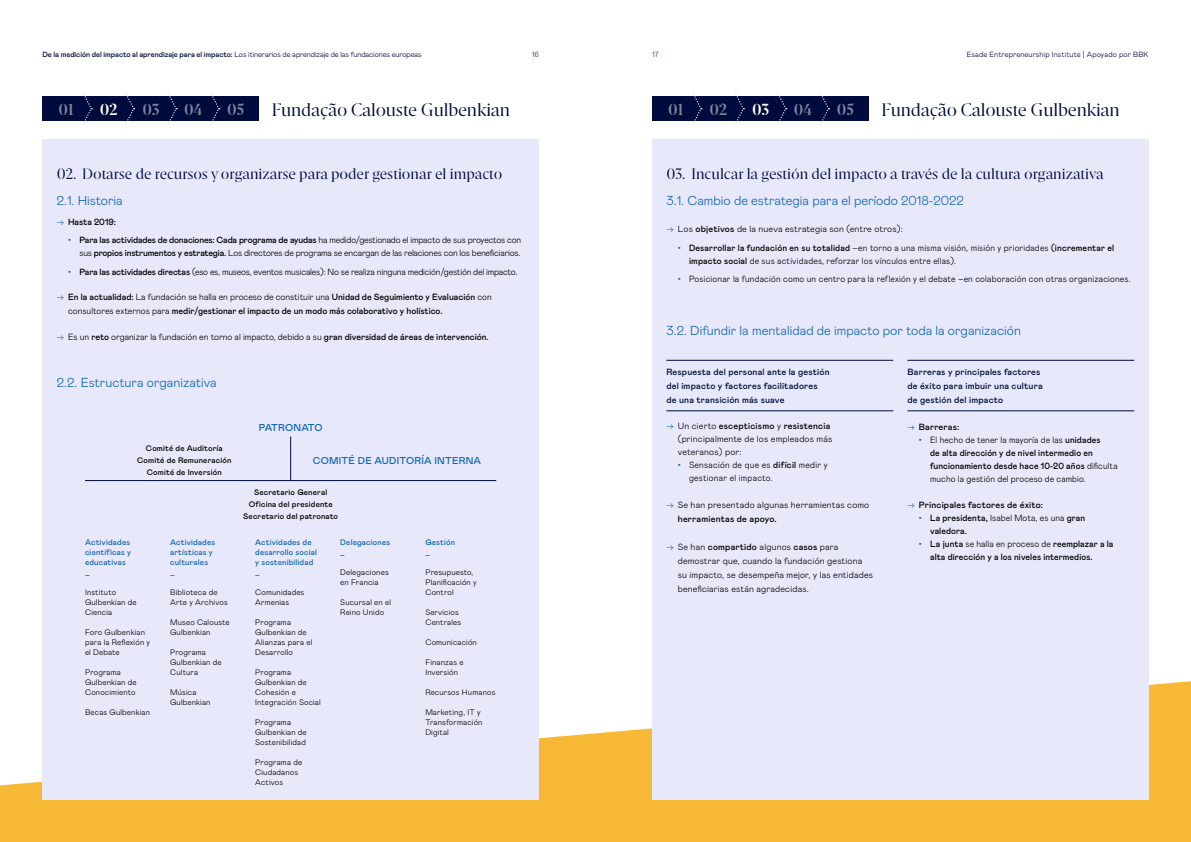
<style>
.page{position:relative;width:1191px;height:842px;background:#f7b935}
.page>*{position:absolute;margin:0;border:0;box-sizing:border-box;transform-origin:0 0}
.t1{font:18px "Esade";letter-spacing:-.01em;color:#000b3d}
.t2{font:700 16px "Esade";color:#80859e}
.t3{font:700 16px "Esade";color:#fff}
.t4{font:15px "Esade";color:#000b3d}
.t5{font:300 13px "Mabry Pro";color:#1268b3}
.t6{font:500 10px "Mabry Pro";letter-spacing:.02em;color:#1268b3}
.t7{font:500 10px "Mabry Pro";letter-spacing:-.005em;color:#1268b3}
.t8{font:300 9px/14px "Mabry Pro";letter-spacing:.02em;color:#000}
.t9{font:300 9px/13px "Mabry Pro";letter-spacing:-.02em;color:#000;text-align:right}
.t10{font:300 9px/13px "Mabry Pro";letter-spacing:.02em;color:#000;scale:.96 1}
.t11{font:500 9px/13px "Mabry Pro";letter-spacing:.01em;color:#000;scale:.96 1}
.t12{font:500 9px/14px "Mabry Pro";letter-spacing:.01em;color:#000}
.t13{font:500 9px/14px "Mabry Pro";letter-spacing:.02em;color:#000b3d}
.t14{font:300 9px "Mabry Pro";color:#000}
.t15{font:300 8px/10px "Mabry Pro";letter-spacing:.02em;color:#000}
.t16{font:500 8px/10px "Mabry Pro";letter-spacing:.02em;color:#1268b3}
.t17{font:500 8px/12px "Mabry Pro";letter-spacing:.02em;color:#000;text-align:center}
.t18{font:300 7.5px "Mabry Pro";letter-spacing:-.01em;color:#000b3d}
.t19{font:300 7.5px "Mabry Pro";letter-spacing:.02em;color:#000b3d}
.t20{font:300 7.5px "Mabry Pro";color:#152c55}
.s1{font-weight:500}
.s2{font-weight:300;color:#1268b3}
.s3{color:#1268b3}
.s4{font-weight:300}
</style>
<div class="page">
<div style="left:0;top:0;width:1191px;height:786px;background:#fff"></div>
<div style="left:43px;top:139px;width:496px;height:660px;background:#e8e8fb"></div>
<div style="left:652px;top:139px;width:496px;height:660px;background:#e8e8fb"></div>
<div style="left:43px;top:96px;width:216px;height:25px;background:#000b3d"></div>
<svg style="left:82px;top:92px;width:10px;height:33px"></svg>
<svg style="left:124px;top:92px;width:11px;height:33px"></svg>
<svg style="left:167px;top:92px;width:10px;height:33px"></svg>
<svg style="left:209px;top:92px;width:11px;height:33px"></svg>
<div style="left:652px;top:96px;width:217px;height:25px;background:#000b3d"></div>
<svg style="left:691px;top:92px;width:11px;height:33px"></svg>
<svg style="left:734px;top:92px;width:10px;height:33px"></svg>
<svg style="left:776px;top:92px;width:11px;height:33px"></svg>
<svg style="left:819px;top:92px;width:10px;height:33px"></svg>
<hr style="left:666px;top:411px;width:227px;height:1px;background:#000b3d">
<hr style="left:907px;top:411px;width:227px;height:1px;background:#000b3d">
<hr style="left:666px;top:360px;width:227px;height:1px;background:#000b3d">
<hr style="left:907px;top:360px;width:227px;height:1px;background:#000b3d">
<hr style="left:290px;top:437px;width:1px;height:44px;background:#000b3d">
<hr style="left:85px;top:480px;width:411px;height:1px;background:#000b3d">
<p class="t18" style="left:43px;top:49px;width:380px"><span class="s1">De la medición del impacto al aprendizaje para el impacto:</span> Los itinerarios de aprendizaje de las fundaciones europeas</p>
<p class="t20" style="left:531px;top:49px;width:9px">16</p>
<p class="t20" style="left:652px;top:49px;width:8px">17</p>
<p class="t19" style="left:966px;top:49px;width:183px">Esade Entrepreneurship Institute | Apoyado por BBK</p>
<h1 class="t1" style="left:272px;top:97px;width:240px">Fundação Calouste Gulbenkian</h1>
<h1 class="t1" style="left:881px;top:97px;width:240px">Fundação Calouste Gulbenkian</h1>
<h2 class="t2" style="left:58px;top:98px;width:17px">01</h2>
<h2 class="t3" style="left:100px;top:98px;width:19px">02</h2>
<h2 class="t2" style="left:142px;top:98px;width:19px">03</h2>
<h2 class="t2" style="left:184px;top:98px;width:20px">04</h2>
<h2 class="t2" style="left:227px;top:98px;width:19px">05</h2>
<h2 class="t2" style="left:668px;top:98px;width:17px">01</h2>
<h2 class="t2" style="left:709px;top:98px;width:19px">02</h2>
<h2 class="t3" style="left:752px;top:98px;width:19px">03</h2>
<h2 class="t2" style="left:794px;top:98px;width:20px">04</h2>
<h2 class="t2" style="left:837px;top:98px;width:19px">05</h2>
<h3 class="t4" style="left:57px;top:163px;width:447px">02. Dotarse de recursos y organizarse para poder gestionar el impacto</h3>
<h3 class="t5" style="left:57px;top:191px;width:68px">2.1. Historia</h3>
<p class="t12" style="left:57px;top:214px;width:61px"><span class="s2">→</span> Hasta 2019:</p>
<p class="t9" style="left:68px;top:233px;width:455px"><span class="s3">•</span> <span class="s1">Para las actividades de donaciones: Cada programa de ayudas</span> ha medido/gestionado el impacto de sus proyectos con sus <span class="s1">propios instrumentos y estrategia.</span> Los directores de programa se encargan de las relaciones con los beneficiarios.</p>
<p class="t9" style="left:68px;top:265px;width:451px"><span class="s3">•</span> <span class="s1">Para las actividades directas</span> (eso es, museos, eventos musicales): No se realiza ninguna medición/gestión del impacto.</p>
<p class="t12" style="left:68px;top:290px;width:425px;text-indent:-11px"><span class="s2">→</span> En la actualidad: <span class="s4">La fundación se halla en proceso de constituir una</span> Unidad de Seguimiento y Evaluación <span class="s4">con consultores externos para</span> medir/gestionar el impacto de un modo más colaborativo y holístico.</p>
<p class="t14" style="left:57px;top:330px;width:433px"><span class="s3">→</span> Es un <span class="s1">reto</span> organizar la fundación en torno al impacto, debido a su <span class="s1">gran diversidad de áreas de intervención.</span></p>
<h3 class="t5" style="left:57px;top:373px;width:162px">2.2. Estructura organizativa</h3>
<p class="t7" style="left:259px;top:420px;width:65px">PATRONATO</p>
<p class="t17" style="left:137px;top:442px;width:96px">Comité de Auditoría<br>Comité de Remuneración<br>Comité de Inversión</p>
<p class="t6" style="left:313px;top:453px;width:170px">COMITÉ DE AUDITORÍA INTERNA</p>
<p class="t16" style="left:85px;top:537px;width:48px">Actividades científicas y educativas _</p>
<p class="t15" style="left:85px;top:587px;width:53px">Instituto<br>Gulbenkian de<br>Ciencia</p>
<p class="t15" style="left:85px;top:627px;width:67px">Foro Gulbenkian para la Reflexión y el Debate</p>
<p class="t15" style="left:85px;top:667px;width:53px">Programa<br>Gulbenkian de<br>Conocimiento</p>
<p class="t15" style="left:85px;top:707px;width:66px">Becas Gulbenkian</p>
<p class="t16" style="left:170px;top:537px;width:47px">Actividades artísticas y culturales<br>_</p>
<p class="t15" style="left:170px;top:587px;width:59px">Biblioteca de<br>Arte y Archivos</p>
<p class="t15" style="left:170px;top:617px;width:61px">Museo Calouste<br>Gulbenkian</p>
<p class="t15" style="left:170px;top:647px;width:53px">Programa<br>Gulbenkian de<br>Cultura</p>
<p class="t15" style="left:170px;top:687px;width:42px">Música<br>Gulbenkian</p>
<p class="t17" style="left:243px;top:486px;width:96px">Secretario General<br>Oficina del presidente<br>Secretario del patronato</p>
<p class="t16" style="left:255px;top:537px;width:63px">Actividades de desarrollo social y sostenibilidad _</p>
<p class="t15" style="left:255px;top:587px;width:51px">Comunidades<br>Armenias</p>
<p class="t15" style="left:255px;top:617px;width:59px">Programa<br>Gulbenkian de<br>Alianzas para el<br>Desarrollo</p>
<p class="t15" style="left:255px;top:667px;width:67px">Programa<br>Gulbenkian de<br>Cohesión e<br>Integración Social</p>
<p class="t15" style="left:255px;top:717px;width:53px">Programa<br>Gulbenkian de<br>Sostenibilidad</p>
<p class="t15" style="left:255px;top:757px;width:48px">Programa de<br>Ciudadanos<br>Activos</p>
<p class="t16" style="left:340px;top:537px;width:51px">Delegaciones _</p>
<p class="t15" style="left:340px;top:567px;width:50px">Delegaciones en Francia</p>
<p class="t15" style="left:340px;top:597px;width:52px">Sucursal en el<br>Reino Unido</p>
<p class="t16" style="left:425px;top:537px;width:31px">Gestión _</p>
<p class="t15" style="left:425px;top:567px;width:53px">Presupuesto,<br>Planificación y<br>Control</p>
<p class="t15" style="left:425px;top:607px;width:37px">Servicios<br>Centrales</p>
<p class="t15" style="left:425px;top:637px;width:53px">Comunicación</p>
<p class="t15" style="left:425px;top:657px;width:40px">Finanzas e<br>Inversión</p>
<p class="t15" style="left:425px;top:687px;width:72px">Recursos Humanos</p>
<p class="t15" style="left:425px;top:707px;width:59px">Marketing, IT y<br>Transformación<br>Digital</p>
<h3 class="t4" style="left:666px;top:163px;width:439px">03. Inculcar la gestión del impacto a través de la cultura organizativa</h3>
<h3 class="t5" style="left:666px;top:191px;width:299px">3.1. Cambio de estrategia para el período 2018-2022</h3>
<p class="t8" style="left:666px;top:221px;width:238px"><span class="s3">→</span> Los <span class="s1">objetivos</span> de la nueva estrategia son (entre otros):</p>
<p class="t10" style="left:689px;top:241px;width:444px;text-indent:-11px"><span class="s3">•</span> <span class="s1">Desarrollar la fundación en su totalidad</span> –en torno a una misma visión, misión y prioridades <span class="s1">(incrementar el impacto social</span> de sus actividades, reforzar los vínculos entre ellas).</p>
<p class="t10" style="left:677px;top:272px;width:473px"><span class="s3">•</span> Posicionar la fundación como un centro para la reflexión y el debate –en colaboración con otras organizaciones.</p>
<h3 class="t5" style="left:666px;top:321px;width:356px">3.2. Difundir la mentalidad de impacto por toda la organización</h3>
<p class="t13" style="left:666px;top:364px;width:165px">Respuesta del personal ante la gestión del impacto y factores facilitadores de una transición más suave</p>
<p class="t8" style="left:677px;top:419px;width:156px;line-height:13px;text-indent:-11px"><span class="s3">→</span> Un cierto <span class="s1">escepticismo</span> y <span class="s1">resistencia </span>(principalmente de los empleados más veteranos) por:</p>
<p class="t10" style="left:689px;top:458px;width:146px;text-indent:-11px"><span class="s3">•</span> Sensación de que es <span class="s1">difícil</span> medir y gestionar el impacto.</p>
<p class="t8" style="left:677px;top:497px;width:193px;text-indent:-11px"><span class="s3">→</span> Se han presentado algunas herramientas como <span class="s1">herramientas de apoyo.</span></p>
<p class="t8" style="left:677px;top:539px;width:197px;text-indent:-11px"><span class="s3">→</span> Se han <span class="s1">compartido</span> algunos <span class="s1">casos</span> para demostrar que, cuando la fundación gestiona su impacto, se desempeña mejor, y las entidades beneficiarias están agradecidas.</p>
<p class="t13" style="left:907px;top:364px;width:137px">Barreras y principales factores de éxito para imbuir una cultura de gestión del impacto</p>
<p class="t12" style="left:907px;top:419px;width:53px"><span class="s2">→</span> Barreras:</p>
<p class="t11" style="left:930px;top:433px;width:197px;text-indent:-11px"><span class="s2">•</span> <span class="s4">El hecho de tener la mayoría de las</span> unidades<br>de alta dirección y de nivel intermedio en funcionamiento desde hace 10-20 años <span class="s4">dificulta mucho la gestión del proceso de cambio.</span></p>
<p class="t12" style="left:907px;top:497px;width:137px"><span class="s2">→</span> Principales factores de éxito:</p>
<p class="t11" style="left:930px;top:511px;width:163px;text-indent:-11px"><span class="s2">•</span> La presidenta, <span class="s4">Isabel Mota, es una</span> gran valedora.</p>
<p class="t11" style="left:930px;top:537px;width:192px;text-indent:-11px"><span class="s2">•</span> La junta <span class="s4">se halla en proceso de</span> reemplazar a la alta dirección y a los niveles intermedios.</p>
</div>
